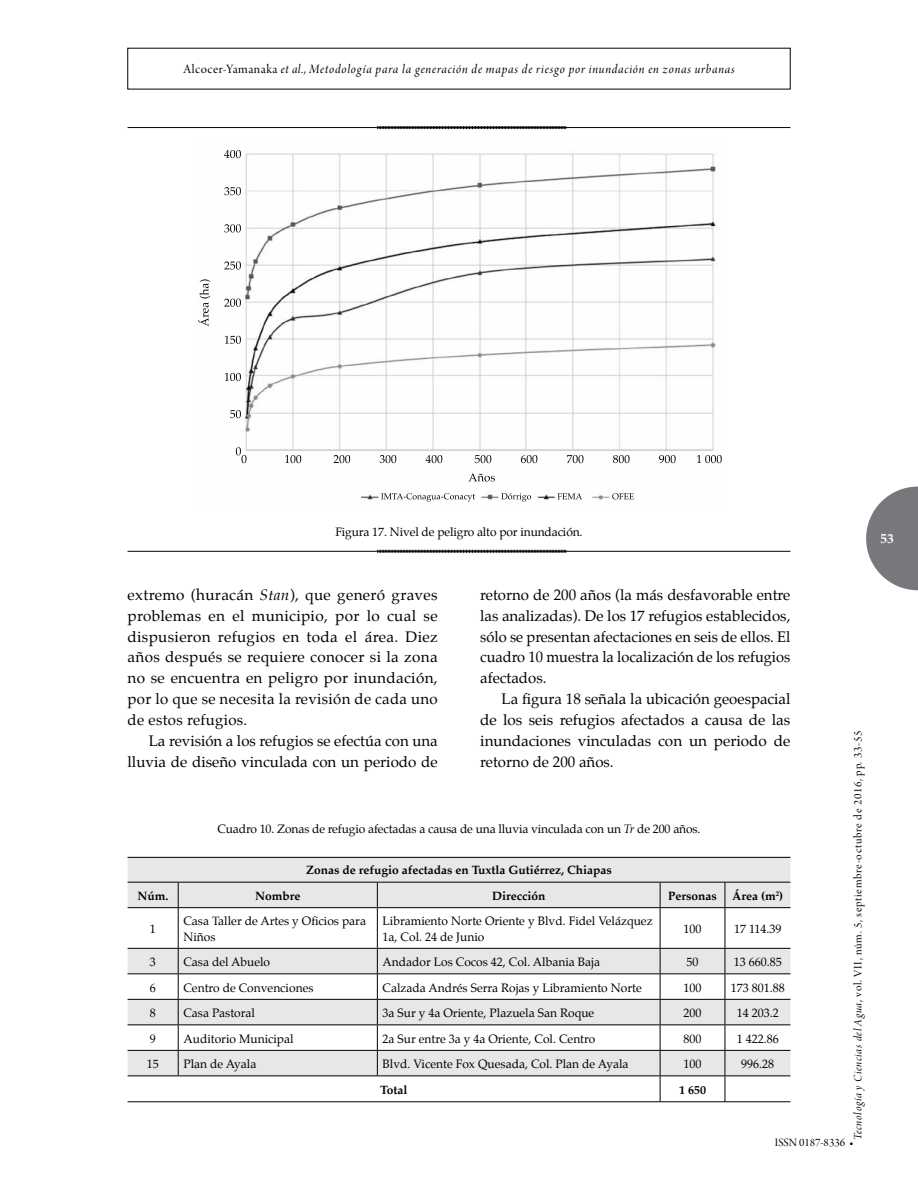
<style>
.page{position:relative;width:918px;height:1188px;background:#fff}
.page>*{position:absolute;margin:0;border:0;box-sizing:border-box;transform-origin:0 0}
.t1{font:15px/20.9px "Palatino";color:#000;text-align:justify}
.t2{font:13.5px "Arno Pro Italic Display";letter-spacing:.055em;color:#000}
.t3{font:700 13.5px "Palatino";color:#fff}
.t4{font:12px/16.5px "Palatino";color:#000}
.t5{font:700 12px "Palatino";color:#000}
.t6{font:12px "Arno Pro Display";letter-spacing:.06em;color:#000}
.t7{font:12px "Arno Pro Display";color:#000}
.s1{font-family:"Arno Pro Display"}
.s2{font-style:italic}
.s3{font-family:"Arno Pro Italic Display"}
.s4{font-family:"Arno Pro"}
</style>
<div class="page">
<svg style="left:866px;top:487px;width:52px;height:103px"></svg>
<img style="left:198px;top:153px;width:522px;height:349px">
<img style="left:224px;top:150px;width:17px;height:45px">
<svg style="left:242px;top:455px;width:5px;height:8px"></svg>
<img style="left:285px;top:455px;width:16px;height:8px">
<img style="left:334px;top:455px;width:16px;height:8px">
<img style="left:380px;top:455px;width:16px;height:8px">
<img style="left:426px;top:455px;width:16px;height:8px">
<img style="left:475px;top:455px;width:16px;height:8px">
<img style="left:521px;top:455px;width:16px;height:8px">
<img style="left:567px;top:455px;width:16px;height:8px">
<img style="left:613px;top:455px;width:17px;height:8px">
<img style="left:659px;top:455px;width:17px;height:8px">
<img style="left:697px;top:455px;width:25px;height:8px">
<img style="left:469px;top:473px;width:26px;height:8px">
<img style="left:200px;top:279px;width:10px;height:19px">
<img style="left:397px;top:493px;width:110px;height:6px">
<img style="left:558px;top:493px;width:24px;height:6px">
<img style="left:612px;top:493px;width:22px;height:6px">
<hr style="left:128px;top:127px;width:662px;height:1px;background:#000">
<svg style="left:377px;top:126px;width:190px;height:3px"></svg>
<hr style="left:128px;top:551px;width:662px;height:1px;background:#000">
<svg style="left:377px;top:550px;width:190px;height:3px"></svg>
<svg style="left:128px;top:858px;width:662px;height:218px;fill:#e6e7e8"></svg>
<hr style="left:128px;top:882px;width:50px;height:1px;background:#000">
<hr style="left:178px;top:882px;width:199px;height:1px;background:#000">
<svg style="left:178px;top:883px;width:1px;height:24px"></svg>
<hr style="left:377px;top:882px;width:283px;height:1px;background:#000">
<svg style="left:377px;top:883px;width:1px;height:24px"></svg>
<hr style="left:660px;top:882px;width:65px;height:1px;background:#000">
<svg style="left:660px;top:883px;width:1px;height:24px"></svg>
<hr style="left:725px;top:882px;width:65px;height:1px;background:#000">
<svg style="left:725px;top:883px;width:1px;height:24px"></svg>
<hr style="left:128px;top:907px;width:50px;height:1px;background:#000">
<hr style="left:178px;top:907px;width:199px;height:1px;background:#000">
<hr style="left:178px;top:908px;width:1px;height:40px;background:#000">
<hr style="left:377px;top:907px;width:283px;height:1px;background:#000">
<hr style="left:377px;top:908px;width:1px;height:40px;background:#000">
<hr style="left:660px;top:907px;width:65px;height:1px;background:#000">
<hr style="left:660px;top:908px;width:1px;height:40px;background:#000">
<hr style="left:725px;top:907px;width:65px;height:1px;background:#000">
<hr style="left:725px;top:908px;width:1px;height:40px;background:#000">
<hr style="left:128px;top:948px;width:50px;height:1px;background:#000">
<hr style="left:178px;top:948px;width:199px;height:1px;background:#000">
<hr style="left:377px;top:948px;width:283px;height:1px;background:#000">
<hr style="left:660px;top:948px;width:65px;height:1px;background:#000">
<hr style="left:725px;top:948px;width:65px;height:1px;background:#000">
<hr style="left:128px;top:973px;width:50px;height:1px;background:#000">
<hr style="left:178px;top:973px;width:199px;height:1px;background:#000">
<hr style="left:377px;top:973px;width:283px;height:1px;background:#000">
<hr style="left:660px;top:973px;width:65px;height:1px;background:#000">
<hr style="left:725px;top:973px;width:65px;height:1px;background:#000">
<hr style="left:128px;top:999px;width:50px;height:1px;background:#000">
<hr style="left:178px;top:999px;width:199px;height:1px;background:#000">
<hr style="left:377px;top:999px;width:283px;height:1px;background:#000">
<hr style="left:660px;top:999px;width:65px;height:1px;background:#000">
<hr style="left:725px;top:999px;width:65px;height:1px;background:#000">
<hr style="left:128px;top:1024px;width:50px;height:1px;background:#000">
<hr style="left:178px;top:1024px;width:199px;height:1px;background:#000">
<hr style="left:377px;top:1024px;width:283px;height:1px;background:#000">
<hr style="left:660px;top:1024px;width:65px;height:1px;background:#000">
<hr style="left:725px;top:1024px;width:65px;height:1px;background:#000">
<hr style="left:128px;top:1050px;width:50px;height:1px;background:#000">
<hr style="left:178px;top:1050px;width:199px;height:1px;background:#000">
<svg style="left:178px;top:949px;width:1px;height:127px"></svg>
<hr style="left:377px;top:1050px;width:283px;height:1px;background:#000">
<svg style="left:377px;top:949px;width:1px;height:127px"></svg>
<hr style="left:660px;top:1050px;width:65px;height:1px;background:#000">
<hr style="left:725px;top:1050px;width:65px;height:1px;background:#000">
<hr style="left:128px;top:1076px;width:50px;height:1px;background:#000">
<hr style="left:178px;top:1076px;width:199px;height:1px;background:#000">
<hr style="left:377px;top:1076px;width:283px;height:1px;background:#000">
<hr style="left:660px;top:1076px;width:65px;height:1px;background:#000">
<svg style="left:660px;top:949px;width:1px;height:152px"></svg>
<hr style="left:725px;top:1076px;width:65px;height:1px;background:#000">
<svg style="left:725px;top:949px;width:1px;height:152px"></svg>
<hr style="left:128px;top:857px;width:662px;height:1px;background:#000">
<hr style="left:128px;top:1101px;width:662px;height:1px;background:#000">
<p class="t2" style="left:184px;top:62px;width:553px"><span class="s1">Alcocer-Yamanaka</span> et al<span class="s1">.,</span> Metodología para la generación de mapas de riesgo por inundación en zonas urbanas</p>
<p class="t4" style="left:335px;top:524px;width:249px">Figura 17. Nivel de peligro alto por inundación.</p>
<p class="t3" style="left:880px;top:526px;width:15px">53</p>
<p class="t1" style="left:128px;top:584px;width:312px">extremo (huracán <span class="s2">Stan</span>), que generó graves problemas en el municipio, por lo cual se dispusieron refugios en toda el área. Diez años después se requiere conocer si la zona no se encuentra en peligro por inundación, por lo que se necesita la revisión de cada uno de estos refugios.</p>
<p class="t1" style="left:128px;top:730px;width:312px;text-align:right">La revisión a los refugios se efectúa con una lluvia de diseño vinculada con un periodo de</p>
<p class="t1" style="left:480px;top:584px;width:312px">retorno de 200 años (la más desfavorable entre las analizadas). De los 17 refugios establecidos, sólo se presentan afectaciones en seis de ellos. El cuadro 10 muestra la localización de los refugios afectados.</p>
<p class="t1" style="left:480px;top:689px;width:312px;text-indent:21px">La figura 18 señala la ubicación geoespacial de los seis refugios afectados a causa de las inundaciones vinculadas con un periodo de retorno de 200 años.</p>
<p class="t6" style="left:851px;top:1140px;width:411px;rotate:-90deg"><span class="s3">Tecnología y Ciencias del Agua</span>, vol. VII, núm. 5, septiembre-octubre de 2016, pp. 33-55</p>
<p class="t4" style="left:217px;top:820px;width:485px">Cuadro 10. Zonas de refugio afectadas a causa de una lluvia vinculada con un <span class="s2">Tr</span> de 200 años.</p>
<p class="t5" style="left:306px;top:860px;width:307px">Zonas de refugio afectadas en Tuxtla Gutiérrez, Chiapas</p>
<p class="t5" style="left:137px;top:886px;width:32px">Núm.</p>
<p class="t5" style="left:255px;top:886px;width:47px">Nombre</p>
<p class="t5" style="left:492px;top:886px;width:55px">Dirección</p>
<p class="t5" style="left:668px;top:886px;width:50px">Personas</p>
<p class="t5" style="left:732px;top:886px;width:53px">Área (m<sup>2</sup>)</p>
<p class="t4" style="left:150px;top:921px;width:7px">1</p>
<p class="t4" style="left:183px;top:912px;width:184px">Casa Taller de Artes y Oficios para<br>Niños</p>
<p class="t4" style="left:383px;top:912px;width:272px">Libramiento Norte Oriente y Blvd. Fidel Velázquez<br>1a, Col. 24 de Junio</p>
<p class="t4" style="left:684px;top:921px;width:19px">100</p>
<p class="t4" style="left:734px;top:921px;width:49px">17 114.39</p>
<p class="t4" style="left:150px;top:954px;width:7px">3</p>
<p class="t4" style="left:183px;top:954px;width:88px">Casa del Abuelo</p>
<p class="t4" style="left:383px;top:954px;width:219px">Andador Los Cocos 42, Col. Albania Baja</p>
<p class="t4" style="left:687px;top:954px;width:13px">50</p>
<p class="t4" style="left:734px;top:954px;width:50px">13 660.85</p>
<p class="t4" style="left:150px;top:979px;width:7px">6</p>
<p class="t4" style="left:183px;top:979px;width:132px">Centro de Convenciones</p>
<p class="t4" style="left:383px;top:979px;width:261px">Calzada Andrés Serra Rojas y Libramiento Norte</p>
<p class="t4" style="left:684px;top:979px;width:19px">100</p>
<p class="t4" style="left:731px;top:979px;width:56px">173 801.88</p>
<p class="t4" style="left:150px;top:1005px;width:7px">8</p>
<p class="t4" style="left:183px;top:1005px;width:73px">Casa Pastoral</p>
<p class="t4" style="left:383px;top:1005px;width:213px">3a Sur y 4a Oriente, Plazuela San Roque</p>
<p class="t4" style="left:684px;top:1005px;width:19px">200</p>
<p class="t4" style="left:737px;top:1005px;width:44px">14 203.2</p>
<p class="t4" style="left:150px;top:1030px;width:7px">9</p>
<p class="t4" style="left:183px;top:1030px;width:112px">Auditorio Municipal</p>
<p class="t4" style="left:383px;top:1030px;width:214px">2a Sur entre 3a y 4a Oriente, Col. Centro</p>
<p class="t4" style="left:684px;top:1030px;width:19px">800</p>
<p class="t4" style="left:737px;top:1030px;width:44px">1 422.86</p>
<p class="t4" style="left:147px;top:1056px;width:13px">15</p>
<p class="t4" style="left:183px;top:1056px;width:74px">Plan de Ayala</p>
<p class="t4" style="left:383px;top:1056px;width:247px">Blvd. Vicente Fox Quesada, Col. Plan de Ayala</p>
<p class="t4" style="left:684px;top:1056px;width:19px">100</p>
<p class="t4" style="left:741px;top:1056px;width:35px">996.28</p>
<p class="t5" style="left:380px;top:1079px;width:29px">Total</p>
<p class="t5" style="left:679px;top:1079px;width:28px">1 650</p>
<p class="t7" style="left:775px;top:1136px;width:80px">ISSN 0187-8336 <span class="s4">•</span></p>
</div>
